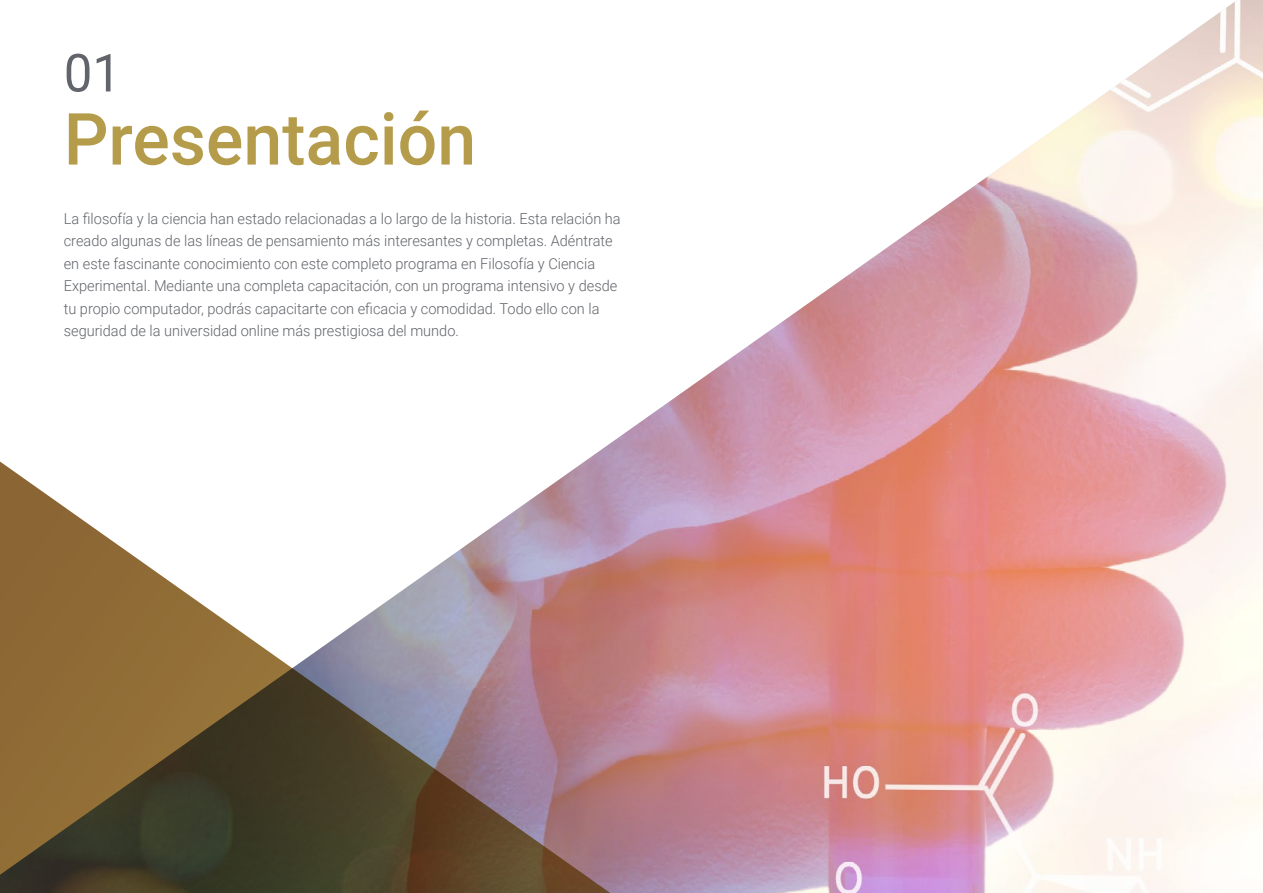
<style>
.page{position:relative;width:1263px;height:893px;background:#fff}
.page>*{position:absolute;margin:0;border:0;box-sizing:border-box;transform-origin:0 0}
.t1{font:500 72px "Roboto";color:#b49c4b}
.t2{font:52.5px "Roboto";color:#61646a}
.t3{font:300 15px/22.5px "Roboto";color:#61646a}
</style>
<div class="page">
<img style="left:607px;top:0;width:656px;height:893px">
<svg style="left:0;top:446px;width:640px;height:447px"></svg>
<h2 class="t2" style="left:64px;top:36px;width:59px">01</h2>
<h1 class="t1" style="left:64px;top:89px;width:414px">Presentación</h1>
<p class="t3" style="left:64px;top:207px;width:558px">La filosofía y la ciencia han estado relacionadas a lo largo de la historia. Esta relación ha creado algunas de las líneas de pensamiento más interesantes y completas. Adéntrate en este fascinante conocimiento con este completo programa en Filosofía y Ciencia Experimental. Mediante una completa capacitación, con un programa intensivo y desde tu propio computador, podrás capacitarte con eficacia y comodidad. Todo ello con la seguridad de la universidad online más prestigiosa del mundo.</p>
</div>
